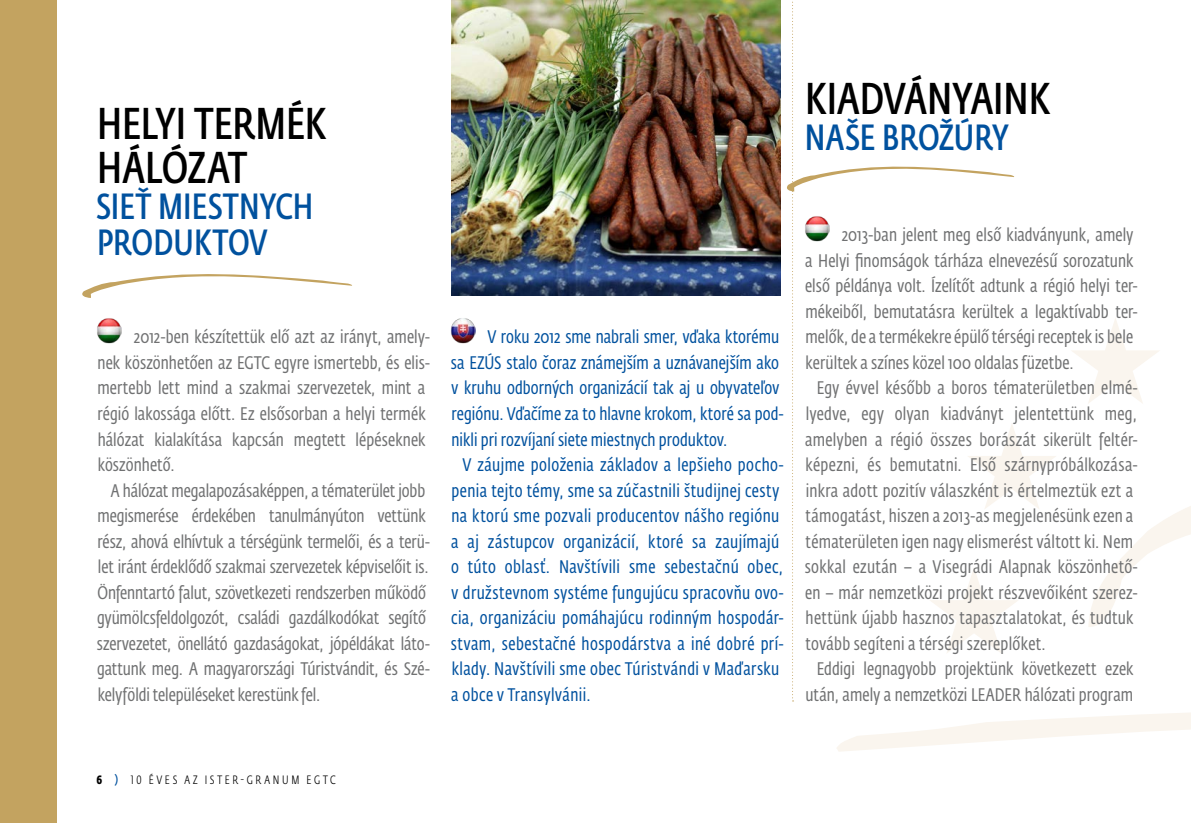
<style>
.page{position:relative;width:1191px;height:823px;background:#fff}
.page>*{position:absolute;margin:0;border:0;box-sizing:border-box;transform-origin:0 0}
.t1{font:600 44px/44px "Fedra Sans Cond Std";color:#000}
.t2{font:600 36px/36px "Fedra Sans Cond Std";color:#00519e}
.t3{font:18px/25.6px "Fedra Sans Cond Std";letter-spacing:.01em;color:#707172}
.t4{font:18px/25.6px "Fedra Sans Cond Std";letter-spacing:.025em;color:#00519e}
.t5{font:18px/25.6px "Fedra Sans Cond Std";letter-spacing:.005em;color:#00519e}
.t6{font:300 12px "Fedra Sans Cond Std";letter-spacing:.23em;color:#000}
.s1{font-weight:700}
.s2{font-weight:600;color:#00519e}
</style>
<div class="page">
<div style="left:0;top:0;width:57px;height:822px;background:#c3a360"></div>
<svg style="left:837px;top:318px;width:354px;height:433px"></svg>
<img style="left:97px;top:318px;width:25px;height:25px">
<img style="left:451px;top:318px;width:25px;height:25px">
<svg style="left:787px;top:1px;width:227px;height:700px"></svg>
<svg style="left:82px;top:274px;width:270px;height:24px"></svg>
<img style="left:451px;top:0;width:329px;height:295px">
<h1 class="t1" style="left:97px;top:102px;width:230px">HELYI TERMÉK<br>HÁLÓZAT</h1>
<h2 class="t2" style="left:96px;top:189px;width:219px">SIEŤ MIESTNYCH<br>PRODUKTOV</h2>
<p class="t3" style="left:97px;top:324px;width:334px;text-indent:36px">2012-ben készítettük elő azt az irányt, amely&shy;nek köszönhetően az EGTC egyre ismertebb, és elis&shy;mertebb lett mind a szakmai szervezetek, mint a régió lakossága előtt. Ez elsősorban a helyi termék hálózat kialakítása kapcsán megtett lépéseknek köszönhető.</p>
<p class="t3" style="left:97px;top:477px;width:334px;text-indent:14px">A hálózat megalapozásaképpen, a tématerület jobb megismerése érdekében tanulmányúton vettünk rész, ahová elhívtuk a térségünk termelői, és a terü&shy;let iránt érdeklődő szakmai szervezetek képviselőit is.<br>Önfenntartó falut, szövetkezeti rendszerben működő gyümölcsfeldolgozót, családi gazdálkodókat segítő szervezetet, önellátó gazdaságokat, jópéldákat láto&shy;gattunk meg. A magyarországi Túristvándit, és Szé&shy;kelyföldi településeket kerestünk fel.</p>
<p class="t5" style="left:451px;top:324px;width:334px;text-indent:37px">V roku 2012 sme nabrali smer, vďaka ktorému sa EZÚS stalo čoraz známejším a uznávanejším ako v kruhu odborných organizácií tak aj u obyvateľov regiónu. Vďačíme za to hlavne krokom, ktoré sa pod&shy;nikli pri rozvíjaní siete miestnych produktov.</p>
<p class="t4" style="left:451px;top:452px;width:334px;text-indent:12px">V záujme položenia základov a lepšieho pocho&shy;penia tejto témy, sme sa zúčastnili študijnej cesty na ktorú sme pozvali producentov nášho regiónu a aj zástupcov organizácií, ktoré sa zaujímajú o túto oblasť. Navštívili sme sebestačnú obec, v družstevnom systéme fungujúcu spracovňu ovo&shy;cia, organizáciu pomáhajúcu rodinným hospodár&shy;stvam, sebestačné hospodárstva a iné dobré prí&shy;klady. Navštívili sme obec Túristvándi v Maďarsku a obce v Transylvánii.</p>
<h1 class="t1" style="left:805px;top:77px;width:246px">KIADVÁNYAINK</h1>
<h2 class="t2" style="left:805px;top:119px;width:205px">NAŠE BROŽÚRY</h2>
<p class="t3" style="left:805px;top:222px;width:334px;text-indent:37px">2013-ban jelent meg első kiadványunk, amely a Helyi finomságok tárháza elnevezésű sorozatunk első példánya volt. Ízelítőt adtunk a régió helyi ter&shy;mékeiből, bemutatásra kerültek a legaktívabb ter&shy;melők, de a termékekre épülő térségi receptek is bele kerültek a színes közel 100 oldalas füzetbe.</p>
<p class="t3" style="left:805px;top:375px;width:334px;text-indent:12px">Egy évvel később a boros tématerületben elmé&shy;lyedve, egy olyan kiadványt jelentettünk meg, amelyben a régió összes borászát sikerült feltér&shy;képezni, és bemutatni. Első szárnypróbálkozása&shy;inkra adott pozitív válaszként is értelmeztük ezt a támogatást, hiszen a 2013-as megjelenésünk ezen a tématerületen igen nagy elismerést váltott ki. Nem sokkal ezután – a Visegrádi Alapnak köszönhető&shy;en – már nemzetközi projekt részvevőiként szerez&shy;hettünk újabb hasznos tapasztalatokat, és tudtuk tovább segíteni a térségi szereplőket.</p>
<p class="t3" style="left:805px;top:656px;width:329px;text-align:right">Eddigi legnagyobb projektünk következett ezek után, amely a nemzetközi LEADER hálózati program</p>
<p class="t6" style="left:96px;top:771px;width:241px"><span class="s1">6</span> <span class="s2">)</span> 10 ÉVES AZ ISTER-GRANUM EGTC</p>
</div>
